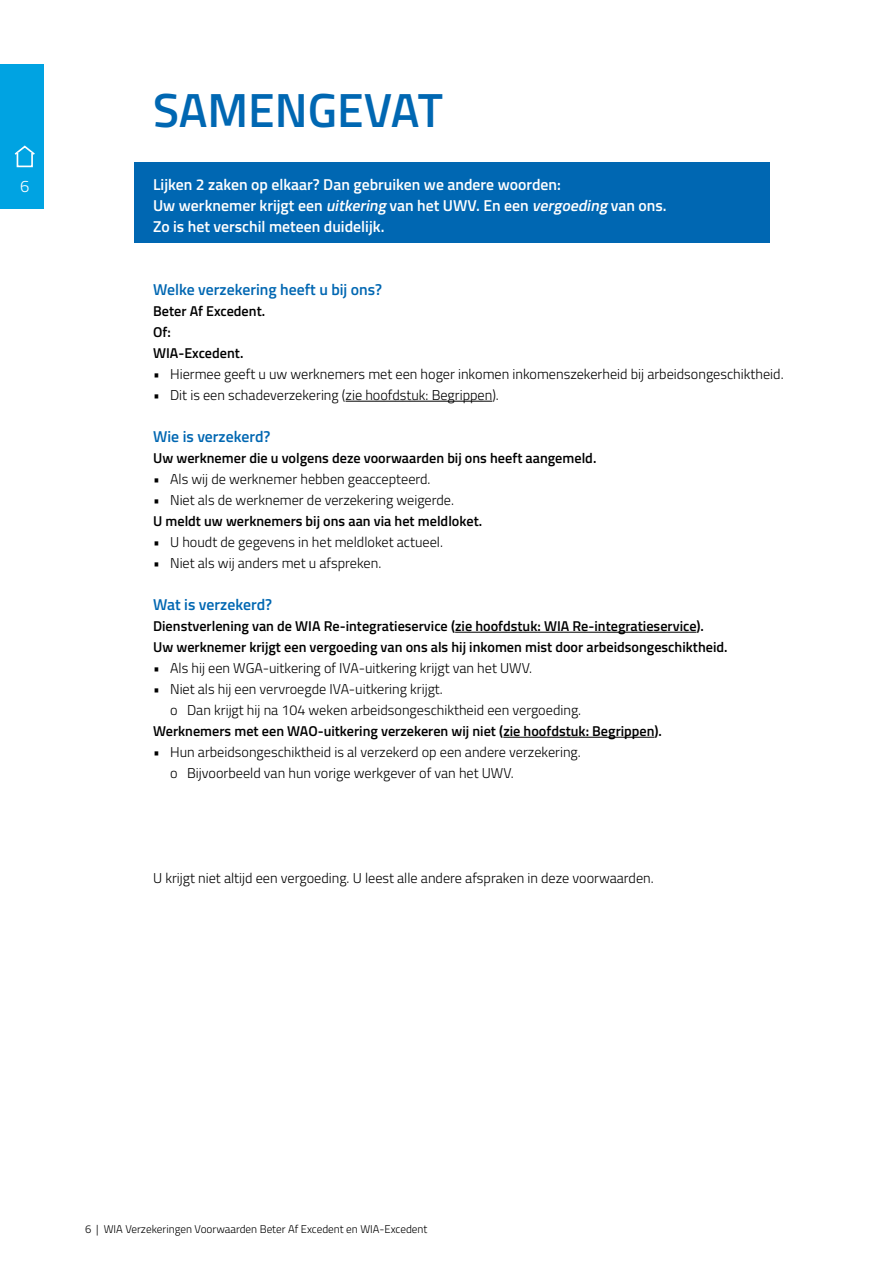
<style>
.page{position:relative;width:893px;height:1263px;background:#fff}
.page>*{position:absolute;margin:0;border:0;box-sizing:border-box;transform-origin:0 0}
.t1{font:600 48px "Titillium Web";color:#0067b2}
.t2{font:300 16.65px "Titillium Web";color:#fff}
.t3{font:600 15.75px/21px "Titillium Web";color:#fff}
.t4{font:600 15.75px "Titillium Web";color:#0067b2}
.t5{font:300 14.25px/21px "Titillium Web";color:#000}
.t6{font:600 14.25px/21px "Titillium Web";color:#000}
.t7{font:300 11.25px "Titillium Web";color:#000}
.s1{font-style:italic}
</style>
<div class="page">
<div style="left:134px;top:162px;width:636px;height:81px;background:#0067b2"></div>
<hr style="left:346px;top:401px;width:146px;height:1px;background:#000">
<hr style="left:455px;top:632px;width:241px;height:1px;background:#000">
<hr style="left:503px;top:737px;width:151px;height:1px;background:#000">
<div style="left:0;top:64px;width:43px;height:144px;background:#00a3e2"></div>
<svg style="left:14px;top:145px;width:21px;height:11px"></svg>
<div style="left:17px;top:152px;width:16px;height:15px;background:#00a3e2;border:2px solid #fff"></div>
<p class="t2" style="left:20px;top:174px;width:11px">6</p>
<h1 class="t1" style="left:153px;top:74px;width:291px">SAMENGEVAT</h1>
<p class="t3" style="left:153px;top:173px;width:515px">Lijken 2 zaken op elkaar? Dan gebruiken we andere woorden:<br>Uw werknemer krijgt een <span class="s1">uitkering</span> van het UWV. En een <span class="s1">vergoeding</span> van ons.<br>Zo is het verschil meteen duidelijk.</p>
<p class="t4" style="left:153px;top:277px;width:231px">Welke verzekering heeft u bij ons?</p>
<p class="t6" style="left:153px;top:300px;width:114px">Beter Af Excedent.<br>Of:<br>WIA-Excedent.</p>
<p class="t5" style="left:153px;top:363px;width:632px">• Hiermee geeft u uw werknemers met een hoger inkomen inkomenszekerheid bij arbeidsongeschiktheid.</p>
<p class="t5" style="left:153px;top:384px;width:347px">• Dit is een schadeverzekering (zie hoofdstuk: Begrippen).</p>
<p class="t4" style="left:153px;top:424px;width:119px">Wie is verzekerd?</p>
<p class="t6" style="left:153px;top:447px;width:445px">Uw werknemer die u volgens deze voorwaarden bij ons heeft aangemeld.</p>
<p class="t5" style="left:153px;top:468px;width:279px">• Als wij de werknemer hebben geaccepteerd.</p>
<p class="t5" style="left:153px;top:489px;width:302px">• Niet als de werknemer de verzekering weigerde.</p>
<p class="t6" style="left:153px;top:510px;width:331px">U meldt uw werknemers bij ons aan via het meldloket.</p>
<p class="t5" style="left:153px;top:531px;width:291px">• U houdt de gegevens in het meldloket actueel.</p>
<p class="t5" style="left:153px;top:552px;width:230px">• Niet als wij anders met u afspreken.</p>
<p class="t4" style="left:153px;top:592px;width:121px">Wat is verzekerd?</p>
<p class="t6" style="left:153px;top:615px;width:576px">Dienstverlening van de WIA Re-integratieservice (zie hoofdstuk: WIA Re-integratieservice).<br>Uw werknemer krijgt een vergoeding van ons als hij inkomen mist door arbeidsongeschiktheid.</p>
<p class="t5" style="left:153px;top:657px;width:380px">• Als hij een WGA-uitkering of IVA-uitkering krijgt van het UWV.</p>
<p class="t5" style="left:170px;top:678px;width:413px;text-indent:-17px">• Niet als hij een vervroegde IVA-uitkering krijgt.<br>o Dan krijgt hij na 104 weken arbeidsongeschiktheid een vergoeding.</p>
<p class="t6" style="left:153px;top:720px;width:510px">Werknemers met een WAO-uitkering verzekeren wij niet (zie hoofdstuk: Begrippen).</p>
<p class="t5" style="left:170px;top:741px;width:412px;text-indent:-17px">• Hun arbeidsongeschiktheid is al verzekerd op een andere verzekering. o Bijvoorbeeld van hun vorige werkgever of van het UWV.</p>
<p class="t5" style="left:153px;top:867px;width:502px">U krijgt niet altijd een vergoeding. U leest alle andere afspraken in deze voorwaarden.</p>
<p class="t7" style="left:85px;top:1221px;width:344px">6 | WIA Verzekeringen Voorwaarden Beter Af Excedent en WIA-Excedent</p>
</div>
